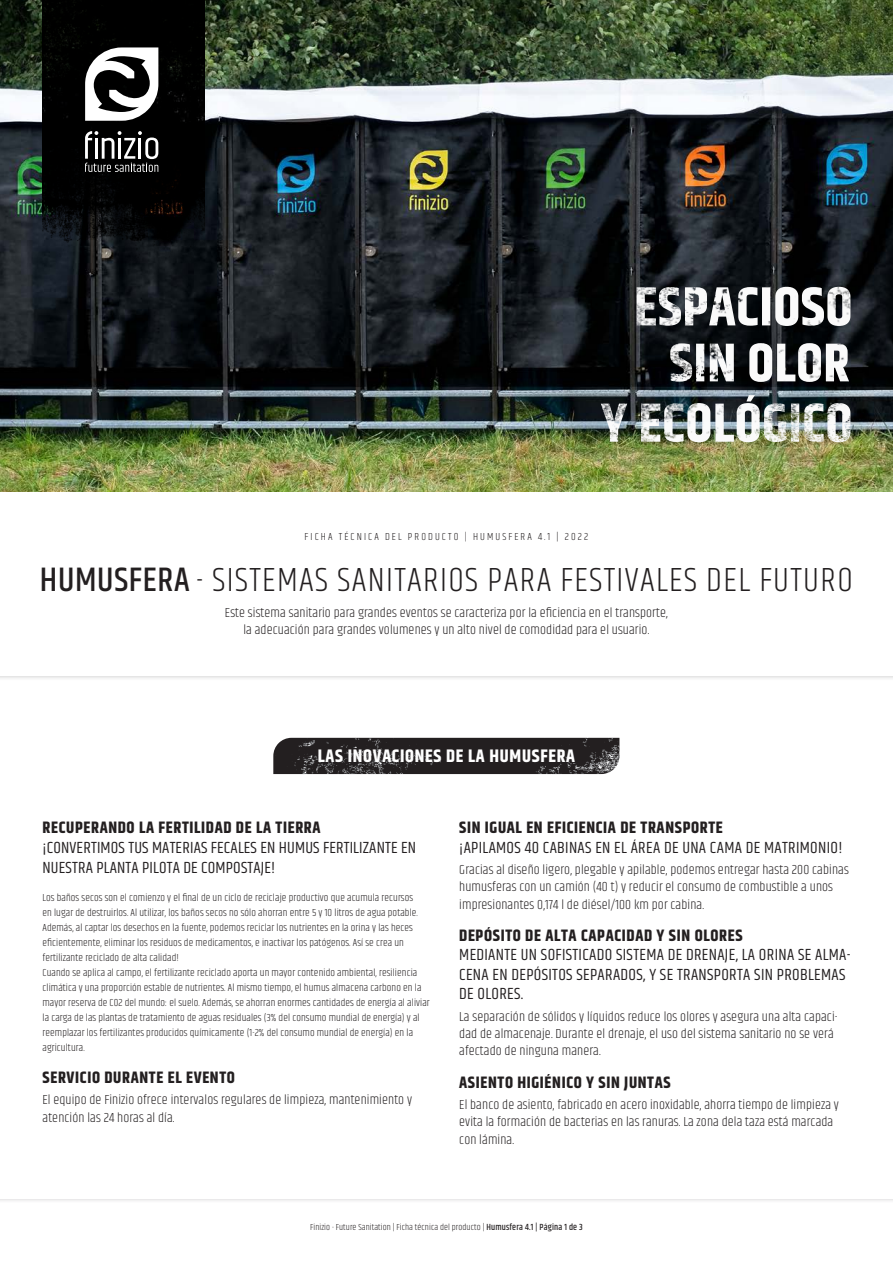
<style>
.page{position:relative;width:893px;height:1263px;background:#fff}
.page>*{position:absolute;margin:0;border:0;box-sizing:border-box;transform-origin:0 0}
.t1{font:300 34.5px "Khand";letter-spacing:.04em;color:#231f20}
.H-Innovationssheadline{font:700 18px "Khand";letter-spacing:.04em;color:#fff}
.H-Innovationssheadline-2{font:16.5px/19.5px "Khand";letter-spacing:.02em;color:#231f20}
.H-Innovationssheadline-3{font:700 16.5px "Khand";letter-spacing:.04em;color:#231f20}
.FTXT_Groß{font:16.5px/19.8px "Khand";letter-spacing:.01em;color:#231f20}
.FTXT_1_LEFT_B{font:300 13.5px/17.2px "Khand";letter-spacing:.01em;color:#231f20}
.FTXT_1_zentriert{font:300 13.5px/17.2px "Khand";letter-spacing:.01em;color:#231f20;text-align:center}
.FTXT_klein{font:300 10.5px/15px "Khand";letter-spacing:.01em;color:#231f20}
.H_0{font:300 10.5px "Khand";letter-spacing:.2em;color:#231f20}
.Fußzeile{font:300 9px "Khand";letter-spacing:.01em;color:#231f20}
.s1{font-weight:500}
.s2{font-weight:700}
</style>
<div class="page">
<div style="left:0;top:486px;width:893px;height:195px;background:#f1f1f1"></div>
<div style="left:0;top:491px;width:893px;height:185px;background:#fff"></div>
<img style="left:0;top:0;width:893px;height:491px">
<img style="left:43px;top:0;width:161px;height:274px">
<svg style="left:85px;top:47px;width:73px;height:74px"></svg>
<svg style="left:85px;top:131px;width:73px;height:41px"></svg>
<img style="left:273px;top:738px;width:346px;height:36px">
<img style="left:637px;top:287px;width:213px;height:155px">
<img style="left:670px;top:343px;width:179px;height:39px">
<p class="H_0" style="left:305px;top:531px;width:285px">FICHA TÉCNICA DEL PRODUCTO | HUMUSFERA 4.1 | 2022</p>
<h1 class="t1" style="left:40px;top:560px;width:814px"><span class="s1">HUMUSFERA</span> - SISTEMAS SANITARIOS PARA FESTIVALES DEL FUTURO</h1>
<p class="FTXT_1_zentriert" style="left:225px;top:605px;width:444px">Este sistema sanitario para grandes eventos se caracteriza por la eficiencia en el transporte, la adecuación para grandes volumenes y un alto nivel de comodidad para el usuario.</p>
<p class="H-Innovationssheadline" style="left:318px;top:743px;width:259px">LAS INOVACIONES DE LA HUMUSFERA</p>
<p class="H-Innovationssheadline-3" style="left:43px;top:816px;width:280px">RECUPERANDO LA FERTILIDAD DE LA TIERRA</p>
<p class="FTXT_Groß" style="left:43px;top:838px;width:375px">¡CONVERTIMOS TUS MATERIAS FECALES EN HUMUS FERTILIZANTE EN<br>NUESTRA PLANTA PILOTA DE COMPOSTAJE!</p>
<p class="FTXT_klein" style="left:43px;top:890px;width:389px">Los baños secos son el comienzo y el final de un ciclo de reciclaje productivo que acumula recursos<br>en lugar de destruirlos. Al utilizar, los baños secos no sólo ahorran entre 5 y 10 litros de agua potable.<br>Además, al captar los desechos en la fuente, podemos reciclar los nutrientes en la orina y las heces eficientemente, eliminar los residuos de medicamentos, e inactivar los patógenos. Así se crea un fertilizante reciclado de alta calidad!<br>Cuando se aplica al campo, el fertilizante reciclado aporta un mayor contenido ambiental, resiliencia climática y una proporción estable de nutrientes. Al mismo tiempo, el humus almacena carbono en la mayor reserva de C02 del mundo: el suelo. Además, se ahorran enormes cantidades de energía al aliviar la carga de las plantas de tratamiento de aguas residuales (3% del consumo mundial de energía) y al reemplazar los fertilizantes producidos químicamente (1-2% del consumo mundial de energía) en la agricultura.</p>
<p class="H-Innovationssheadline-3" style="left:43px;top:1065px;width:194px">SERVICIO DURANTE EL EVENTO</p>
<p class="FTXT_1_LEFT_B" style="left:43px;top:1092px;width:371px">El equipo de Finizio ofrece intervalos regulares de limpieza, mantenimiento y atención las 24 horas al día.</p>
<p class="H-Innovationssheadline-2" style="left:459px;top:819px;width:385px"><span class="s2">SIN IGUAL EN EFICIENCIA DE TRANSPORTE<br></span>¡APILAMOS 40 CABINAS EN EL ÁREA DE UNA CAMA DE MATRIMONIO!</p>
<p class="FTXT_1_LEFT_B" style="left:459px;top:862px;width:391px">Gracias al diseño ligero, plegable y apilable, podemos entregar hasta 200 cabinas humusferas con un camión (40 t) y reducir el consumo de combustible a unos impresionantes 0,174 l de diésel/100 km por cabina.</p>
<p class="H-Innovationssheadline-3" style="left:459px;top:923px;width:285px">DEPÓSITO DE ALTA CAPACIDAD Y SIN OLORES</p>
<p class="H-Innovationssheadline-2" style="left:459px;top:946px;width:393px">MEDIANTE UN SOFISTICADO SISTEMA DE DRENAJE, LA ORINA SE ALMA-<br>CENA EN DEPÓSITOS SEPARADOS, Y SE TRANSPORTA SIN PROBLEMAS<br>DE OLORES.</p>
<p class="FTXT_1_LEFT_B" style="left:459px;top:1008px;width:380px">La separación de sólidos y líquidos reduce los olores y asegura una alta capaci&shy;dad de almacenaje. Durante el drenaje, el uso del sistema sanitario no se verá afectado de ninguna manera.</p>
<p class="H-Innovationssheadline-3" style="left:459px;top:1070px;width:213px">ASIENTO HIGIÉNICO Y SIN JUNTAS</p>
<p class="FTXT_1_LEFT_B" style="left:459px;top:1097px;width:381px">El banco de asiento, fabricado en acero inoxidable, ahorra tiempo de limpieza y evita la formación de bacterias en las ranuras. La zona dela taza está marcada con lámina.</p>
<p class="Fußzeile" style="left:310px;top:1221px;width:274px">Finizio - Future Sanitation | Ficha técnica del producto | <span class="s1">Humusfera 4.1 | Página 1 de 3</span></p>
</div>
